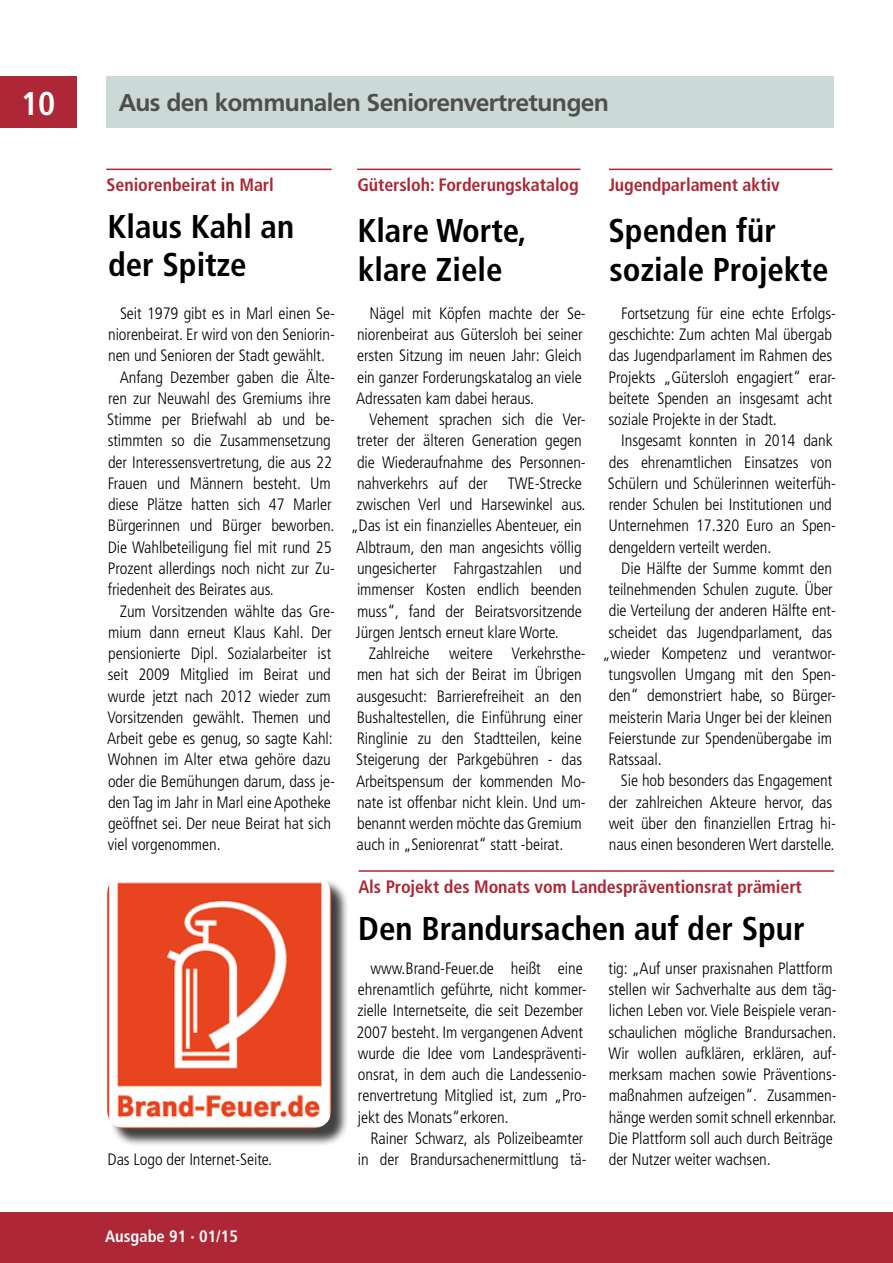
<style>
.page{position:relative;width:893px;height:1263px;background:#fff}
.page>*{position:absolute;margin:0;border:0;box-sizing:border-box;transform-origin:0 0}
.t1{font:700 condensed 33px/38.2px "Frutiger";color:#000}
.t2{font:700 condensed 33px "Frutiger";color:#fff}
.t3{font:700 24px "Frutiger BSK";color:#4e4e4d}
.t4{font:700 condensed 18px "Frutiger";letter-spacing:-.005em;color:#ad2736}
.t5{font:300 condensed 16.5px/21.3px "Frutiger";letter-spacing:-.005em;color:#000}
.t6{font:700 condensed 16.5px "Frutiger";color:#fff}
</style>
<div class="page">
<div style="left:106px;top:77px;width:727px;height:51px;background:#cbdad6"></div>
<div style="left:0;top:1212px;width:893px;height:51px;background:#ad2736"></div>
<div style="left:0;top:77px;width:77px;height:51px;background:#ad2736"></div>
<div style="left:109px;top:878px;width:241px;height:269px;background:#000;opacity:.75"></div>
<img style="left:107px;top:878px;width:224px;height:250px">
<hr style="left:106px;top:169px;width:226px;height:1px;background:#ad2736">
<hr style="left:609px;top:169px;width:223px;height:1px;background:#ad2736">
<hr style="left:357px;top:169px;width:223px;height:1px;background:#ad2736">
<hr style="left:359px;top:870px;width:475px;height:2px;background:#ad2736">
<h1 class="t2" style="left:21px;top:84px;width:36px">10</h1>
<h2 class="t3" style="left:119px;top:88px;width:492px">Aus den kommunalen Seniorenvertretungen</h2>
<p class="t4" style="left:107px;top:174px;width:169px">Seniorenbeirat in Marl</p>
<h1 class="t1" style="left:108px;top:208px;width:188px">Klaus Kahl an der Spitze</h1>
<p class="t5" style="left:120px;top:303px;width:216px">Seit 1979 gibt es in Marl einen Se-</p>
<p class="t5" style="left:108px;top:324px;width:228px">niorenbeirat. Er wird von den Seniorin-</p>
<p class="t5" style="left:108px;top:345px;width:218px">nen und Senioren der Stadt gewählt.</p>
<p class="t5" style="left:120px;top:367px;width:217px">Anfang Dezember gaben die Älte-</p>
<p class="t5" style="left:108px;top:388px;width:224px">ren zur Neuwahl des Gremiums ihre</p>
<p class="t5" style="left:107px;top:409px;width:229px">Stimme per Briefwahl ab und be-</p>
<p class="t5" style="left:108px;top:430px;width:225px">stimmten so die Zusammensetzung</p>
<p class="t5" style="left:108px;top:452px;width:225px">der Interessensvertretung, die aus 22</p>
<p class="t5" style="left:108px;top:473px;width:225px">Frauen und Männern besteht. Um</p>
<p class="t5" style="left:108px;top:494px;width:225px">diese Plätze hatten sich 47 Marler</p>
<p class="t5" style="left:108px;top:515px;width:228px">Bürgerinnen und Bürger beworben.</p>
<p class="t5" style="left:108px;top:537px;width:225px">Die Wahlbeteiligung fiel mit rund 25</p>
<p class="t5" style="left:108px;top:558px;width:229px">Prozent allerdings noch nicht zur Zu-</p>
<p class="t5" style="left:108px;top:579px;width:168px">friedenheit des Beirates aus.</p>
<p class="t5" style="left:120px;top:600px;width:217px">Zum Vorsitzenden wählte das Gre-</p>
<p class="t5" style="left:108px;top:622px;width:225px">mium dann erneut Klaus Kahl. Der</p>
<p class="t5" style="left:108px;top:643px;width:225px">pensionierte Dipl. Sozialarbeiter ist</p>
<p class="t5" style="left:108px;top:664px;width:225px">seit 2009 Mitglied im Beirat und</p>
<p class="t5" style="left:108px;top:685px;width:225px">wurde jetzt nach 2012 wieder zum</p>
<p class="t5" style="left:107px;top:707px;width:225px">Vorsitzenden gewählt. Themen und</p>
<p class="t5" style="left:107px;top:728px;width:227px">Arbeit gebe es genug, so sagte Kahl:</p>
<p class="t5" style="left:108px;top:749px;width:224px">Wohnen im Alter etwa gehöre dazu</p>
<p class="t5" style="left:108px;top:770px;width:228px">oder die Bemühungen darum, dass je-</p>
<p class="t5" style="left:108px;top:792px;width:224px">den Tag im Jahr in Marl eine Apotheke</p>
<p class="t5" style="left:108px;top:813px;width:224px">geöffnet sei. Der neue Beirat hat sich</p>
<p class="t5" style="left:108px;top:834px;width:114px">viel vorgenommen.</p>
<p class="t4" style="left:357px;top:174px;width:223px">Gütersloh: Forderungskatalog</p>
<h1 class="t1" style="left:357px;top:212px;width:171px">Klare Worte, klare Ziele</h1>
<p class="t5" style="left:356px;top:303px;width:231px;text-indent:14px">Nägel mit Köpfen machte der Se&shy;niorenbeirat aus Gütersloh bei seiner ersten Sitzung im neuen Jahr: Gleich ein ganzer Forderungskatalog an viele Adressaten kam dabei heraus.</p>
<p class="t5" style="left:369px;top:409px;width:218px">Vehement sprachen sich die Ver-</p>
<p class="t5" style="left:357px;top:430px;width:227px">treter der älteren Generation gegen</p>
<p class="t5" style="left:357px;top:452px;width:230px">die Wiederaufnahme des Personnen-</p>
<p class="t5" style="left:357px;top:473px;width:226px">nahverkehrs auf der TWE-Strecke</p>
<p class="t5" style="left:357px;top:494px;width:230px">zwischen Verl und Harsewinkel aus.</p>
<p class="t5" style="left:351px;top:515px;width:233px">„Das ist ein finanzielles Abenteuer, ein</p>
<p class="t5" style="left:356px;top:537px;width:227px">Albtraum, den man angesichts völlig</p>
<p class="t5" style="left:357px;top:558px;width:226px">ungesicherter Fahrgastzahlen und</p>
<p class="t5" style="left:357px;top:579px;width:226px">immenser Kosten endlich beenden</p>
<p class="t5" style="left:357px;top:600px;width:226px">muss“, fand der Beiratsvorsitzende</p>
<p class="t5" style="left:356px;top:622px;width:204px">Jürgen Jentsch erneut klare Worte.</p>
<p class="t5" style="left:369px;top:643px;width:218px">Zahlreiche weitere Verkehrsthe-</p>
<p class="t5" style="left:357px;top:664px;width:226px">men hat sich der Beirat im Übrigen</p>
<p class="t5" style="left:357px;top:685px;width:227px">ausgesucht: Barrierefreiheit an den</p>
<p class="t5" style="left:357px;top:707px;width:227px">Bushaltestellen, die Einführung einer</p>
<p class="t5" style="left:357px;top:728px;width:226px">Ringlinie zu den Stadtteilen, keine</p>
<p class="t5" style="left:356px;top:749px;width:227px">Steigerung der Parkgebühren - das</p>
<p class="t5" style="left:356px;top:770px;width:231px">Arbeitspensum der kommenden Mo-</p>
<p class="t5" style="left:357px;top:792px;width:230px">nate ist offenbar nicht klein. Und um-</p>
<p class="t5" style="left:357px;top:813px;width:226px">benannt werden möchte das Gremium</p>
<p class="t5" style="left:357px;top:834px;width:208px">auch in „Seniorenrat“ statt -beirat.</p>
<p class="t4" style="left:609px;top:174px;width:173px">Jugendparlament aktiv</p>
<h1 class="t1" style="left:608px;top:212px;width:222px">Spenden für soziale Projekte</h1>
<p class="t5" style="left:608px;top:303px;width:229px;text-indent:13px">Fortsetzung für eine echte Erfolgs&shy;geschichte: Zum achten Mal übergab das Jugendparlament im Rahmen des Projekts „Gütersloh engagiert“ erar&shy;beitete Spenden an insgesamt acht soziale Projekte in der Stadt.</p>
<p class="t5" style="left:608px;top:430px;width:230px;text-indent:13px">Insgesamt konnten in 2014 dank des ehrenamtlichen Einsatzes von Schülern und Schülerinnen weiterfüh&shy;render Schulen bei Institutionen und Unternehmen 17.320 Euro an Spen&shy;dengeldern verteilt werden.</p>
<p class="t5" style="left:621px;top:558px;width:212px">Die Hälfte der Summe kommt den</p>
<p class="t5" style="left:609px;top:579px;width:226px">teilnehmenden Schulen zugute. Über</p>
<p class="t5" style="left:609px;top:600px;width:229px">die Verteilung der anderen Hälfte ent-</p>
<p class="t5" style="left:608px;top:621px;width:225px">scheidet das Jugendparlament, das</p>
<p class="t5" style="left:602px;top:643px;width:235px">„wieder Kompetenz und verantwor-</p>
<p class="t5" style="left:609px;top:664px;width:229px">tungsvollen Umgang mit den Spen-</p>
<p class="t5" style="left:609px;top:685px;width:229px">den“ demonstriert habe, so Bürger-</p>
<p class="t5" style="left:609px;top:706px;width:225px">meisterin Maria Unger bei der kleinen</p>
<p class="t5" style="left:609px;top:728px;width:225px">Feierstunde zur Spendenübergabe im</p>
<p class="t5" style="left:609px;top:749px;width:55px">Ratssaal.</p>
<p class="t5" style="left:621px;top:770px;width:213px">Sie hob besonders das Engagement</p>
<p class="t5" style="left:609px;top:791px;width:225px">der zahlreichen Akteure hervor, das</p>
<p class="t5" style="left:609px;top:813px;width:229px">weit über den finanziellen Ertrag hi-</p>
<p class="t5" style="left:609px;top:834px;width:227px">naus einen besonderen Wert darstelle.</p>
<p class="t4" style="left:358px;top:876px;width:445px">Als Projekt des Monats vom Landespräventionsrat prämiert</p>
<h1 class="t1" style="left:358px;top:909px;width:448px">Den Brandursachen auf der Spur</h1>
<p class="t5" style="left:356px;top:958px;width:232px;text-indent:14px">www.Brand-Feuer.de heißt eine ehrenamtlich geführte, nicht kommer&shy;zielle Internetseite, die seit Dezember 2007 besteht. Im vergangenen Advent wurde die Idee vom Landespräventi&shy;onsrat, in dem auch die Landessenio&shy;renvertretung Mitglied ist, zum „Pro&shy;jekt des Monats“erkoren.</p>
<p class="t5" style="left:358px;top:1128px;width:230px;text-align:center">Rainer Schwarz, als Polizeibeamter<br>in der Brandursachenermittlung tä-</p>
<p class="t5" style="left:608px;top:958px;width:230px">tig: „Auf unser praxisnahen Plattform stellen wir Sachverhalte aus dem täg&shy;lichen Leben vor. Viele Beispiele veran&shy;schaulichen mögliche Brandursachen.<br>Wir wollen aufklären, erklären, auf&shy;merksam machen sowie Präventions&shy;maßnahmen aufzeigen“. Zusammen&shy;hänge werden somit schnell erkennbar.<br>Die Plattform soll auch durch Beiträge</p>
<p class="t5" style="left:108px;top:1149px;width:166px">Das Logo der Internet-Seite.</p>
<p class="t5" style="left:609px;top:1149px;width:164px">der Nutzer weiter wachsen.</p>
<p class="t6" style="left:105px;top:1226px;width:134px">Ausgabe 91 · 01/15</p>
</div>
